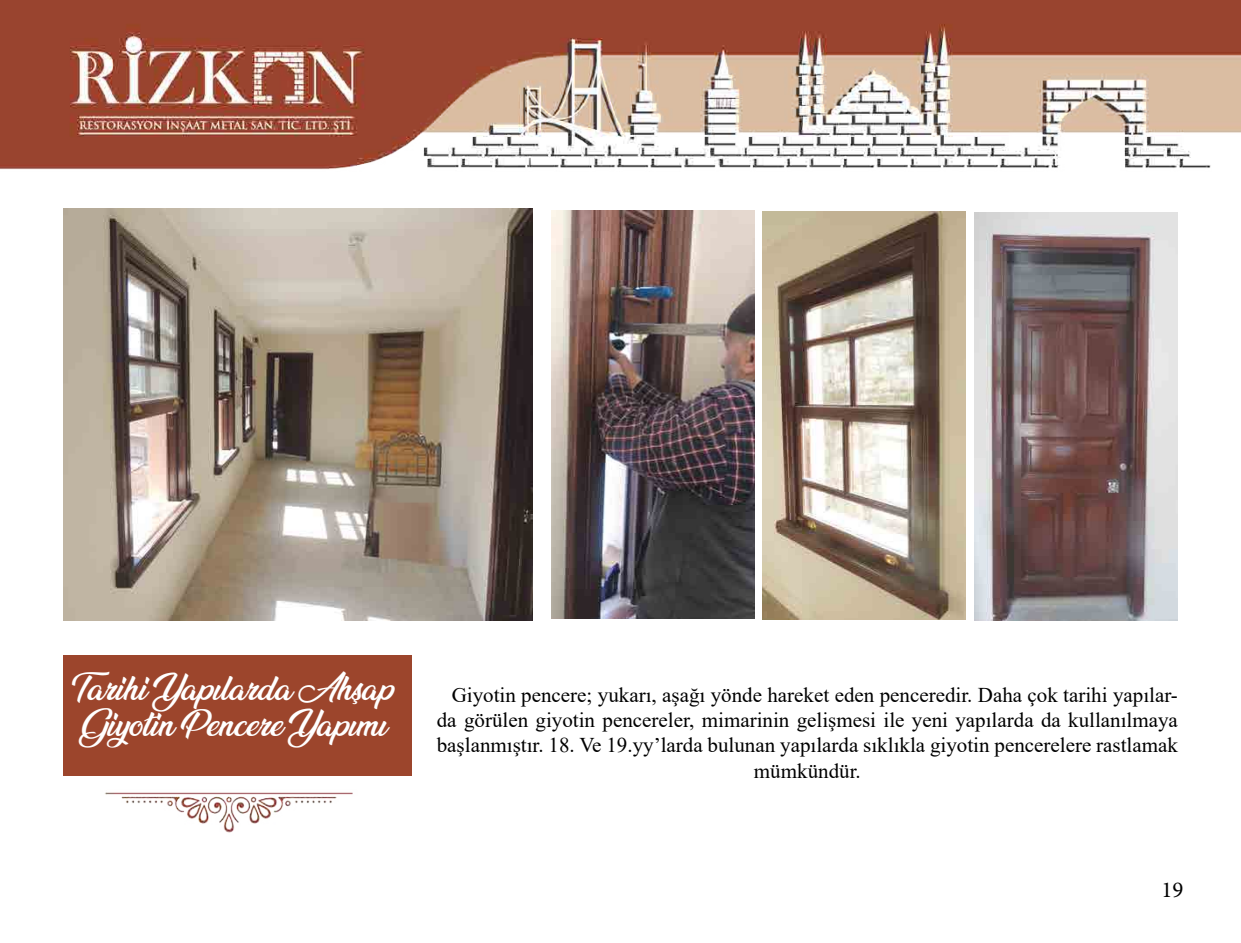
<style>
.page{position:relative;width:1241px;height:943px;background:#fff}
.page>*{position:absolute;margin:0;border:0;box-sizing:border-box;transform-origin:0 0}
.t1{font:900 29.75px/35.7px "Ananda";color:#fff}
.t2{font:22.75px "Minion Pro";color:#000}
.t3{font:21px "Times New Roman";color:#000}
</style>
<div class="page">
<img style="left:0;top:0;width:1240px;height:170px">
<img style="left:63px;top:208px;width:469px;height:412px">
<img style="left:762px;top:212px;width:203px;height:407px">
<img style="left:551px;top:211px;width:203px;height:407px">
<img style="left:974px;top:213px;width:203px;height:407px">
<img style="left:105px;top:792px;width:248px;height:41px">
<div style="left:63px;top:655px;width:349px;height:120px;background:#9c452c"></div>
<h1 class="t1" style="left:73px;top:671px;width:323px">Tarihi Yapılarda Ahşap<br>Giyotin Pencere Yapımı</h1>
<p class="t3" style="left:451px;top:680px;width:727px">Giyotin pencere; yukarı, aşağı yönde hareket eden penceredir. Daha çok tarihi yapılar-</p>
<p class="t3" style="left:437px;top:705px;width:742px">da görülen giyotin pencereler, mimarinin gelişmesi ile yeni yapılarda da kullanılmaya</p>
<p class="t3" style="left:437px;top:730px;width:742px">başlanmıştır. 18. Ve 19.yy’larda bulunan yapılarda sıklıkla giyotin pencerelere rastlamak</p>
<p class="t3" style="left:753px;top:755px;width:108px">mümkündür.</p>
<p class="t2" style="left:1161px;top:874px;width:23px">19</p>
</div>
